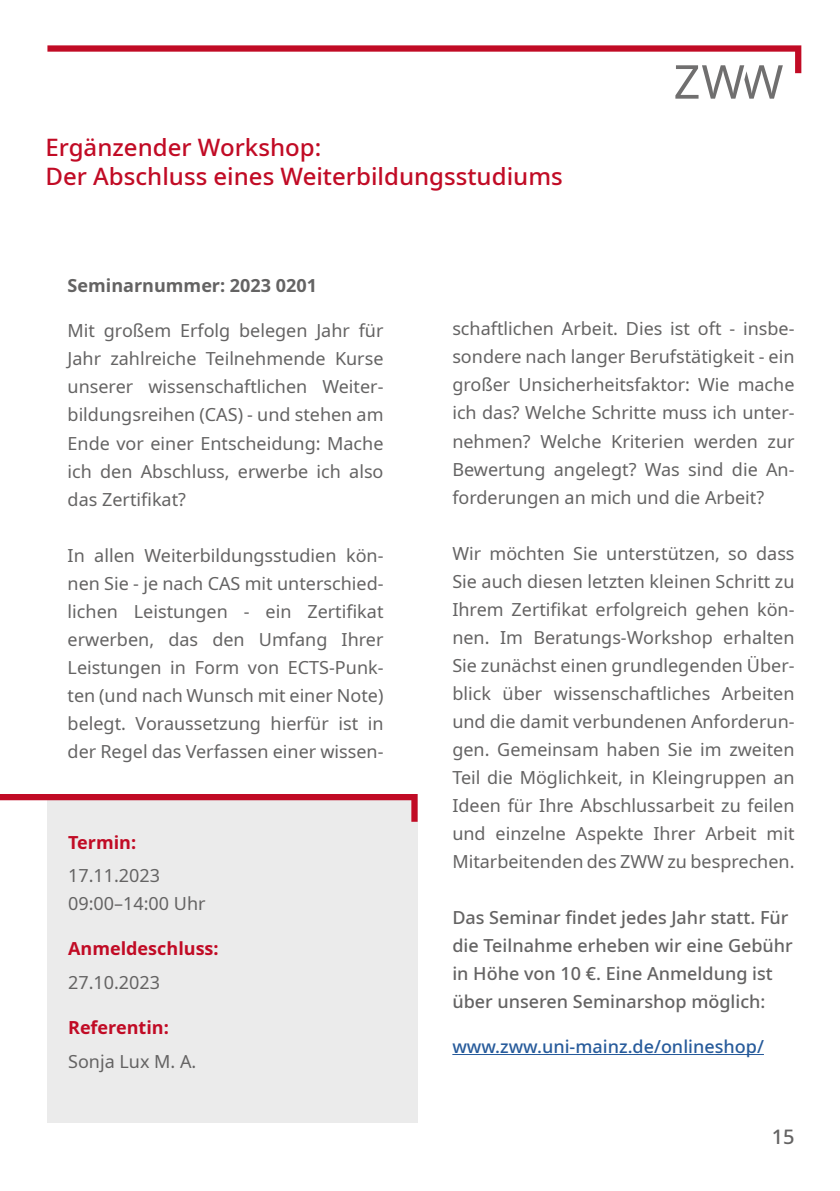
<style>
.page{position:relative;width:840px;height:1191px;background:#fff}
.page>*{position:absolute;margin:0;border:0;box-sizing:border-box;transform-origin:0 0}
.t1{font:500 24px/28.8px "Noto Sans";color:#c10b25}
.t2{font:500 20px "Noto Sans";color:#646363}
.t3{font:18px/28px "Noto Sans";color:#646363;text-align:justify}
.t4{font:500 18px/28px "Noto Sans";color:#646363}
.t5{font:700 18px "Noto Sans";color:#c10b25}
.t6{font:500 18px "Noto Sans";color:#275b9b}
.t7{font:700 18px "Noto Sans";color:#646363}
</style>
<div class="page">
<svg style="left:47px;top:45px;width:753px;height:54px"></svg>
<hr style="left:452px;top:1054px;width:311px;height:1px;background:#275b9b">
<div style="left:47px;top:794px;width:370px;height:329px;background:#ebebeb"></div>
<svg style="left:0;top:794px;width:417px;height:27px"></svg>
<h1 class="t1" style="left:45px;top:134px;width:518px">Ergänzender Workshop:<br>Der Abschluss eines Weiterbildungsstudiums</h1>
<p class="t7" style="left:68px;top:273px;width:251px">Seminarnummer: 2023 0201</p>
<p class="t3" style="left:68px;top:317px;width:317px">Mit großem Erfolg belegen Jahr für Jahr zahlreiche Teilnehmende Kurse unserer wissenschaftlichen Weiter&shy;bildungsreihen (CAS) - und stehen am Ende vor einer Entscheidung: Mache ich den Abschluss, erwerbe ich also das Zertifikat?</p>
<p class="t3" style="left:68px;top:541px;width:317px">In allen Weiterbildungsstudien kön&shy;nen Sie - je nach CAS mit unterschied&shy;lichen Leistungen - ein Zertifikat erwerben, das den Umfang Ihrer Leistungen in Form von ECTS-Punk&shy;ten (und nach Wunsch mit einer Note) belegt. Voraussetzung hierfür ist in der Regel das Verfassen einer wissen-</p>
<p class="t5" style="left:68px;top:829px;width:70px">Termin:</p>
<p class="t3" style="left:68px;top:862px;width:139px">17.11.2023<br>09:00–14:00 Uhr</p>
<p class="t5" style="left:68px;top:936px;width:152px">Anmeldeschluss:</p>
<p class="t3" style="left:68px;top:969px;width:94px">27.10.2023</p>
<p class="t5" style="left:68px;top:1014px;width:102px">Referentin:</p>
<p class="t3" style="left:68px;top:1047px;width:130px">Sonja Lux M. A.</p>
<p class="t3" style="left:452px;top:315px;width:343px">schaftlichen Arbeit. Dies ist oft - insbe&shy;sondere nach langer Berufstätigkeit - ein großer Unsicherheitsfaktor: Wie mache ich das? Welche Schritte muss ich unter&shy;nehmen? Welche Kriterien werden zur Bewertung angelegt? Was sind die An&shy;forderungen an mich und die Arbeit?</p>
<p class="t3" style="left:452px;top:539px;width:343px">Wir möchten Sie unterstützen, so dass Sie auch diesen letzten kleinen Schritt zu Ihrem Zertifikat erfolgreich gehen kön&shy;nen. Im Beratungs-Workshop erhalten Sie zunächst einen grundlegenden Über&shy;blick über wissenschaftliches Arbeiten und die damit verbundenen Anforderun&shy;gen. Gemeinsam haben Sie im zweiten Teil die Möglichkeit, in Kleingruppen an Ideen für Ihre Abschlussarbeit zu feilen und einzelne Aspekte Ihrer Arbeit mit Mitarbeitenden des ZWW zu besprechen.</p>
<p class="t4" style="left:452px;top:903px;width:342px">Das Seminar findet jedes Jahr statt. Für die Teilnahme erheben wir eine Gebühr in Höhe von 10 €. Eine Anmeldung ist über unseren Seminarshop möglich:</p>
<p class="t6" style="left:452px;top:1033px;width:313px">www.zww.uni-mainz.de/onlineshop/</p>
<p class="t2" style="left:771px;top:1123px;width:24px">15</p>
</div>
